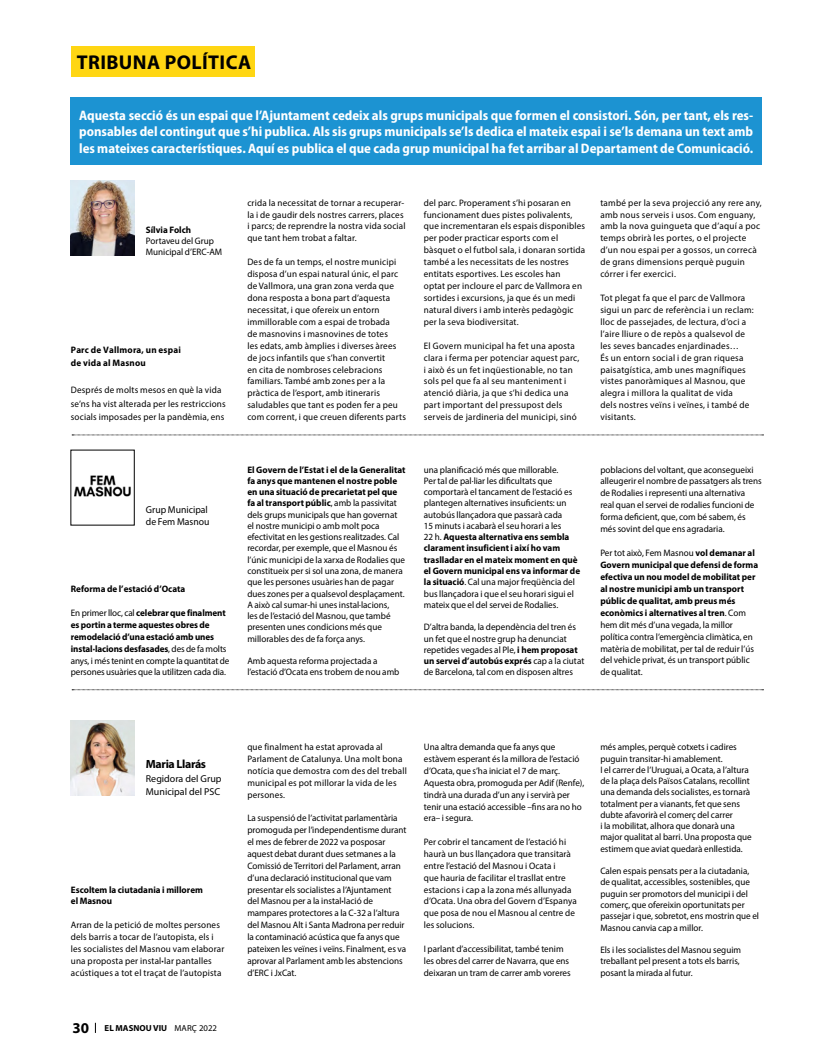
<style>
.page{position:relative;width:815px;height:1053px;background:#fff}
.page>*{position:absolute;margin:0;border:0;box-sizing:border-box;transform-origin:0 0}
.t1{font:700 20px "Myriad Pro";letter-spacing:.02em;color:#000}
.t2{font:700 semi-condensed 13.75px/16.5px "Myriad Pro";color:#fff;text-align:justify}
.t3{font:700 11.88px "Myriad Pro";letter-spacing:-.03em;color:#000}
.t4{font:10px/12px "Myriad Pro";color:#000}
.t5{font:9.38px/11.2px "Myriad Pro";color:#000}
.t6{font:9.38px/11.9px "Myriad Pro";letter-spacing:.02em;color:#000}
.t7{font:9.38px/11.9px "Myriad Pro";letter-spacing:.03em;color:#000}
.t8{font:700 9.38px/11.9px "Myriad Pro";color:#000}
.t9{font:700 9.38px/13.5px "Myriad Pro";letter-spacing:.02em;color:#000}
.t10{font:700 8.75px "Myriad Pro";color:#000}
.s1{font-weight:700}
.s2{font-size:15px}
.s3{font-weight:400}
</style>
<div class="page">
<div style="left:71px;top:98px;width:691px;height:67px;background:#1c93d2"></div>
<img style="left:71px;top:181px;width:63px;height:75px">
<img style="left:74px;top:475px;width:57px;height:22px">
<img style="left:71px;top:720px;width:63px;height:75px">
<svg style="left:72px;top:434px;width:691px;height:1px"></svg>
<svg style="left:72px;top:689px;width:691px;height:1px"></svg>
<div style="left:71px;top:46px;width:183px;height:31px;background:#ffd613"></div>
<h1 class="t1" style="left:77px;top:52px;width:176px">TRIBUNA POLÍTICA</h1>
<p class="t2" style="left:79px;top:108px;width:676px">Aquesta secció és un espai que l’Ajuntament cedeix als grups municipals que formen el consistori. Són, per tant, els res&shy;ponsables del contingut que s’hi publica. Als sis grups municipals se’ls dedica el mateix espai i se’ls demana un text amb les mateixes característiques. Aquí es publica el que cada grup municipal ha fet arribar al Departament de Comunicació.</p>
<p class="t8" style="left:146px;top:224px;width:47px">Sílvia Folch</p>
<p class="t5" style="left:146px;top:235px;width:78px">Portaveu del Grup<br>Municipal d’ERC-AM</p>
<p class="t9" style="left:71px;top:343px;width:111px">Parc de Vallmora, un espai de vida al Masnou</p>
<p class="t6" style="left:71px;top:383px;width:156px;line-height:13.5px">Després de molts mesos en què la vida se’ns ha vist alterada per les restriccions socials imposades per la pandèmia, ens</p>
<p class="t4" style="left:146px;top:504px;width:65px">Grup Municipal de Fem Masnou</p>
<p class="t8" style="left:71px;top:583px;width:116px">Reforma de l’estació d’Ocata</p>
<p class="t5" style="left:71px;top:607px;width:160px;line-height:11.9px">En primer lloc, cal <span class="s1">celebrar que finalment es portin a terme aquestes obres de remodelació d’una estació amb unes instal·lacions desfasades</span>, des de fa molts anys, i més tenint en compte la quantitat de persones usuàries que la utilitzen cada dia.</p>
<p class="t6" style="left:247px;top:197px;width:160px">crida la necessitat de tornar a recuperar&shy;la i de gaudir dels nostres carrers, places i parcs; de reprendre la nostra vida social que tant hem trobat a faltar.</p>
<p class="t6" style="left:247px;top:256px;width:160px">Des de fa un temps, el nostre municipi disposa d’un espai natural únic, el parc de Vallmora, una gran zona verda que dona resposta a bona part d’aquesta necessitat, i que ofereix un entorn immillorable com a espai de trobada<br>de masnovins i masnovines de totes<br>les edats, amb àmplies i diverses àrees de jocs infantils que s’han convertit<br>en cita de nombroses celebracions familiars. També amb zones per a la pràctica de l’esport, amb itineraris saludables que tant es poden fer a peu com corrent, i que creuen diferents parts</p>
<p class="t5" style="left:247px;top:464px;width:160px"><span class="s1">El Govern de l’Estat i el de la Generalitat fa anys que mantenen el nostre poble en una situació de precarietat pel que fa al transport públic</span>, amb la passivitat dels grups municipals que han governat el nostre municipi o amb molt poca efectivitat en les gestions realitzades. Cal recordar, per exemple, que el Masnou és l’únic municipi de la xarxa de Rodalies que constitueix per si sol una zona, de manera que les persones usuàries han de pagar dues zones per a qualsevol desplaçament.<br>A això cal sumar-hi unes instal·lacions,<br>les de l’estació del Masnou, que també presenten unes condicions més que millorables des de fa força anys.</p>
<p class="t5" style="left:247px;top:655px;width:154px">Amb aquesta reforma projectada a l’estació d’Ocata ens trobem de nou amb</p>
<p class="t6" style="left:424px;top:197px;width:163px">del parc. Properament s’hi posaran en funcionament dues pistes polivalents, que incrementaran els espais disponibles per poder practicar esports com el bàsquet o el futbol sala, i donaran sortida també a les necessitats de les nostres entitats esportives. Les escoles han<br>optat per incloure el parc de Vallmora en sortides i excursions, ja que és un medi natural divers i amb interès pedagògic per la seva biodiversitat.</p>
<p class="t7" style="left:424px;top:340px;width:157px">El Govern municipal ha fet una aposta clara i ferma per potenciar aquest parc, i això és un fet inqüestionable, no tan sols pel que fa al seu manteniment i atenció diària, ja que s’hi dedica una part important del pressupost dels serveis de jardineria del municipi, sinó</p>
<p class="t7" style="left:600px;top:197px;width:163px">també per la seva projecció any rere any, amb nous serveis i usos. Com enguany, amb la nova guingueta que d’aquí a poc temps obrirà les portes, o el projecte d’un nou espai per a gossos, un correcà de grans dimensions perquè puguin córrer i fer exercici.</p>
<p class="t7" style="left:600px;top:292px;width:155px">Tot plegat fa que el parc de Vallmora sigui un parc de referència i un reclam: lloc de passejades, de lectura, d’oci a l’aire lliure o de repòs a qualsevol de les seves bancades enjardinades…<br>És un entorn social i de gran riquesa paisatgística, amb unes magnífiques vistes panoràmiques al Masnou, que alegra i millora la qualitat de vida<br>dels nostres veïns i veïnes, i també de visitants.</p>
<p class="t5" style="left:424px;top:464px;width:158px">una planificació més que millorable.<br>Per tal de pal·liar les dificultats que comportarà el tancament de l’estació es plantegen alternatives insuficients: un autobús llançadora que passarà cada<br>15 minuts i acabarà el seu horari a les<br>22 h. <span class="s1">Aquesta alternativa ens sembla clarament insuficient i així ho vam traslladar en el mateix moment en què el Govern municipal ens va informar de la situació</span>. Cal una major freqüència del bus llançadora i que el seu horari sigui el mateix que el del servei de Rodalies.</p>
<p class="t5" style="left:424px;top:621px;width:162px">D’altra banda, la dependència del tren és un fet que el nostre grup ha denunciat repetides vegades al Ple, <span class="s1">i hem proposat un servei d’autobús exprés</span> cap a la ciutat de Barcelona, tal com en disposen altres</p>
<p class="t5" style="left:600px;top:463px;width:163px;line-height:11.9px">poblacions del voltant, que aconsegueixi alleugerir el nombre de passatgers als trens de Rodalies i representi una alternativa<br>real quan el servei de rodalies funcioni de forma deficient, que, com bé sabem, és més sovint del que ens agradaria.</p>
<p class="t5" style="left:600px;top:547px;width:159px;line-height:11.9px">Per tot això, Fem Masnou <span class="s1">vol demanar al Govern municipal que defensi de forma efectiva un nou model de mobilitat per al nostre municipi amb un transport públic de qualitat, amb preus més econòmics i alternatives al tren</span>. Com hem dit més d’una vegada, la millor política contra l’emergència climàtica, en matèria de mobilitat, per tal de reduir l’ús del vehicle privat, és un transport públic de qualitat.</p>
<p class="t3" style="left:146px;top:758px;width:62px">Maria Llarás</p>
<p class="t4" style="left:146px;top:771px;width:77px;line-height:13.8px">Regidora del Grup<br>Municipal del PSC</p>
<p class="t8" style="left:71px;top:883px;width:134px">Escoltem la ciutadania i millorem el Masnou</p>
<p class="t6" style="left:71px;top:919px;width:155px">Arran de la petició de moltes persones dels barris a tocar de l’autopista, els i les socialistes del Masnou vam elaborar una proposta per instal<span class="s1">·</span>lar pantalles acústiques a tot el traçat de l’autopista</p>
<p class="t10" style="left:72px;top:1023px;width:146px"><span class="s2">30</span> EL MASNOU VIU <span class="s3">MARÇ 2022</span></p>
<p class="t6" style="left:247px;top:741px;width:161px">que finalment ha estat aprovada al<br>Parlament de Catalunya. Una molt bona notícia que demostra com des del treball municipal es pot millorar la vida de les persones.</p>
<p class="t5" style="left:247px;top:812px;width:161px;line-height:11.9px">La suspensió de l’activitat parlamentària promoguda per l’independentisme durant el mes de febrer de 2022 va posposar aquest debat durant dues setmanes a la Comissió de Territori del Parlament, arran d’una declaració institucional que vam presentar els socialistes a l’Ajuntament<br>del Masnou per a la instal<span class="s1">·</span>lació de mampares protectores a la C-32 a l’altura del Masnou Alt i Santa Madrona per reduir la contaminació acústica que fa anys que pateixen les veïnes i veïns. Finalment, es va aprovar al Parlament amb les abstencions d’ERC i JxCat.</p>
<p class="t5" style="left:424px;top:741px;width:162px;line-height:11.9px">Una altra demanda que fa anys que estàvem esperant és la millora de l’estació d’Ocata, que s’ha iniciat el 7 de març.<br>Aquesta obra, promoguda per Adif (Renfe), tindrà una durada d’un any i servirà per tenir una estació accessible –fins ara no ho era– i segura.</p>
<p class="t5" style="left:424px;top:836px;width:154px;line-height:11.9px">Per cobrir el tancament de l’estació hi haurà un bus llançadora que transitarà entre l’estació del Masnou i Ocata i<br>que hauria de facilitar el trasllat entre estacions i cap a la zona més allunyada d’Ocata. Una obra del Govern d’Espanya que posa de nou el Masnou al centre de les solucions.</p>
<p class="t5" style="left:424px;top:943px;width:148px;line-height:11.9px">I parlant d’accessibilitat, també tenim les obres del carrer de Navarra, que ens deixaran un tram de carrer amb voreres</p>
<p class="t5" style="left:600px;top:741px;width:153px">més amples, perquè cotxets i cadires puguin transitar-hi amablement.<br>I el carrer de l’Uruguai, a Ocata, a l’altura de la plaça dels Països Catalans, recollint una demanda dels socialistes, es tornarà totalment per a vianants, fet que sens dubte afavorirà el comerç del carrer<br>i la mobilitat, alhora que donarà una major qualitat al barri. Una proposta que estimem que aviat quedarà enllestida.</p>
<p class="t5" style="left:600px;top:865px;width:160px">Calen espais pensats per a la ciutadania, de qualitat, accessibles, sostenibles, que puguin ser promotors del municipi i del comerç, que ofereixin oportunitats per passejar i que, sobretot, ens mostrin que el Masnou canvia cap a millor.</p>
<p class="t5" style="left:600px;top:944px;width:142px">Els i les socialistes del Masnou seguim treballant pel present a tots els barris, posant la mirada al futur.</p>
</div>
